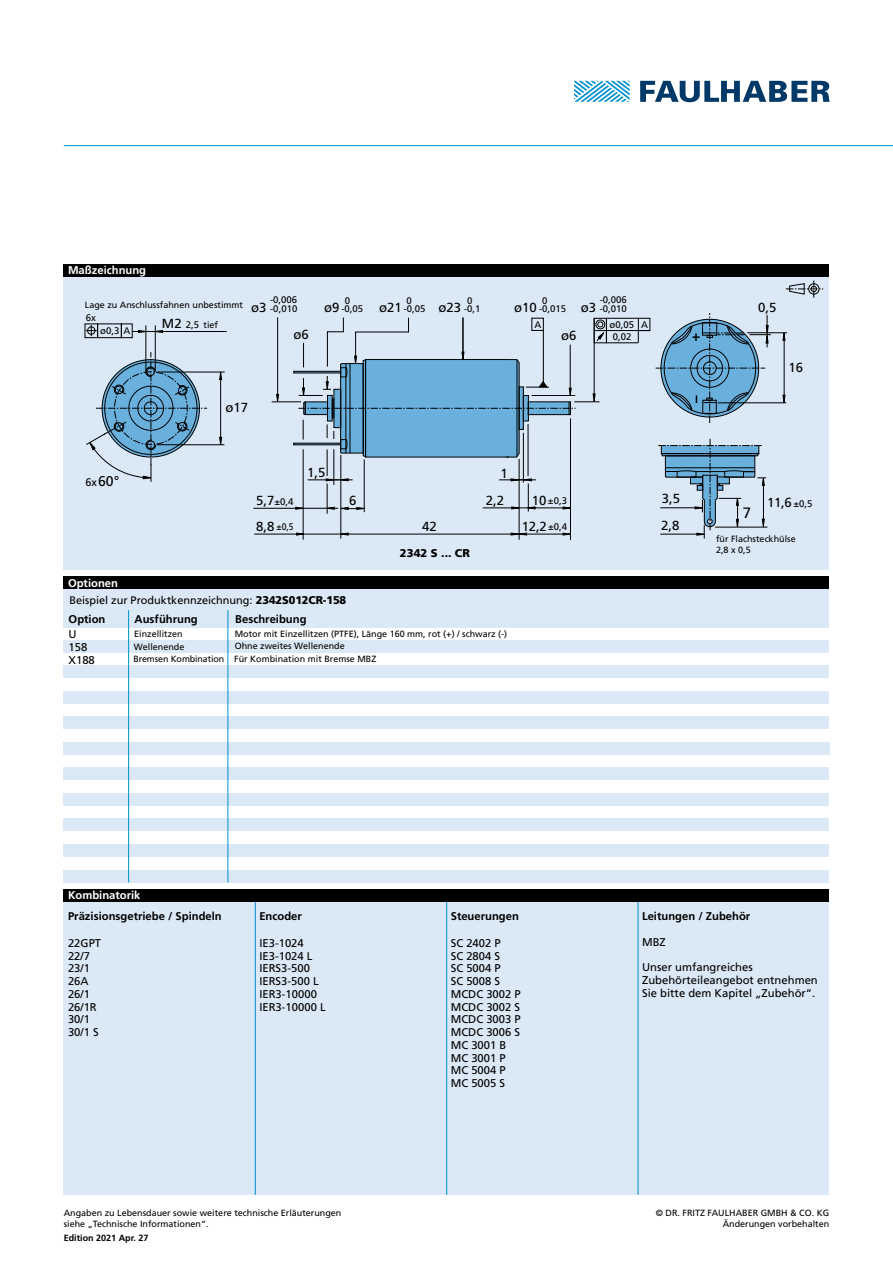
<style>
.page{position:relative;width:893px;height:1263px;background:#fff}
.page>*{position:absolute;margin:0;border:0;box-sizing:border-box;transform-origin:0 0}
.t1{font:15px "Frutiger LT";color:#000}
.t2{font:14.1px "Frutiger LT";color:#000}
.t3{font:13.2px "Frutiger LT";color:#000}
.t4{font:11.25px/12.8px "Frutiger LT";color:#000}
.t5{font:700 11.25px "Frutiger LT";color:#000}
.t6{font:700 11.25px "Frutiger LT";color:#fff}
.t7{font:900 11.25px "Frutiger LT";color:#000}
.t8{font:10.95px "Frutiger LT";color:#000}
.t9{font:9.6px/12px "Frutiger LT";color:#000}
.t10{font:9.6px "Frutiger LT";color:#000;scale:.9 1}
.t11{font:9px/10.8px "Frutiger LT";color:#000}
.t12{font:700 9px "Frutiger LT";color:#000}
.s1{font-size:13.2px}
.s2{font-size:9.6px}
.s3{font-size:10.95px}
.s4{font-weight:900;font-size:11.25px}
</style>
<div class="page">
<div style="left:64px;top:901px;width:765px;height:294px;background:#dbe8f5"></div>
<hr style="left:255px;top:901px;width:1px;height:294px;background:#0091cf">
<hr style="left:638px;top:901px;width:1px;height:294px;background:#0091cf">
<hr style="left:446px;top:901px;width:1px;height:294px;background:#0091cf">
<div style="left:64px;top:276px;width:765px;height:294px;background:#dbe8f5"></div>
<div style="left:64px;top:264px;width:765px;height:12px;background:#000"></div>
<div style="left:64px;top:889px;width:765px;height:12px;background:#000"></div>
<div style="left:64px;top:576px;width:765px;height:13px;background:#000"></div>
<svg style="left:574px;top:81px;width:56px;height:21px"></svg>
<svg style="left:640px;top:81px;width:190px;height:21px"></svg>
<hr style="left:64px;top:145px;width:829px;height:1px;background:#0091cf">
<div style="left:97px;top:324px;width:25px;height:14px;border:1px solid #000"></div>
<svg style="left:87px;top:326px;width:9px;height:10px"></svg>
<div style="left:85px;top:324px;width:13px;height:14px;border:1px solid #000"></div>
<hr style="left:220px;top:379px;width:1px;height:60px;background:#000">
<hr style="left:157px;top:372px;width:68px;height:1px;background:#000">
<hr style="left:157px;top:444px;width:67px;height:1px;background:#000">
<svg style="left:219px;top:372px;width:3px;height:8px"></svg>
<svg style="left:219px;top:437px;width:3px;height:8px"></svg>
<hr style="left:132px;top:331px;width:95px;height:1px;background:#000">
<hr style="left:146px;top:325px;width:1px;height:49px;background:#000">
<hr style="left:155px;top:325px;width:1px;height:45px;background:#000">
<svg style="left:155px;top:330px;width:8px;height:3px"></svg>
<svg style="left:138px;top:330px;width:8px;height:3px"></svg>
<hr style="left:341px;top:455px;width:1px;height:83px;background:#000">
<hr style="left:254px;top:534px;width:312px;height:1px;background:#000">
<hr style="left:519px;top:459px;width:1px;height:81px;background:#000">
<hr style="left:570px;top:418px;width:1px;height:122px;background:#000">
<svg style="left:511px;top:533px;width:16px;height:2px"></svg>
<hr style="left:784px;top:340px;width:1px;height:55px;background:#000">
<hr style="left:747px;top:332px;width:40px;height:1px;background:#000">
<hr style="left:718px;top:403px;width:68px;height:1px;background:#000">
<svg style="left:782px;top:332px;width:3px;height:9px"></svg>
<svg style="left:782px;top:395px;width:3px;height:8px"></svg>
<hr style="left:303px;top:449px;width:1px;height:91px;background:#000">
<hr style="left:715px;top:527px;width:52px;height:1px;background:#000">
<svg style="left:656px;top:313px;width:115px;height:110px"></svg>
<hr style="left:327px;top:483px;width:1px;height:31px;background:#000">
<hr style="left:253px;top:508px;width:85px;height:1px;background:#000">
<svg style="left:86px;top:352px;width:121px;height:130px"></svg>
<svg style="left:658px;top:439px;width:108px;height:100px"></svg>
<svg style="left:786px;top:281px;width:37px;height:17px"></svg>
<svg style="left:272px;top:317px;width:378px;height:195px"></svg>
<div style="left:64px;top:716px;width:765px;height:13px;background:#dbe8f5"></div>
<div style="left:64px;top:589px;width:765px;height:38px;background:#dbe8f5"></div>
<div style="left:64px;top:640px;width:765px;height:13px;background:#dbe8f5"></div>
<div style="left:64px;top:767px;width:765px;height:13px;background:#dbe8f5"></div>
<div style="left:64px;top:793px;width:765px;height:13px;background:#dbe8f5"></div>
<div style="left:64px;top:665px;width:765px;height:13px;background:#dbe8f5"></div>
<div style="left:64px;top:819px;width:765px;height:12px;background:#dbe8f5"></div>
<div style="left:64px;top:691px;width:765px;height:13px;background:#dbe8f5"></div>
<div style="left:64px;top:844px;width:765px;height:13px;background:#dbe8f5"></div>
<div style="left:64px;top:870px;width:765px;height:12px;background:#dbe8f5"></div>
<div style="left:64px;top:742px;width:765px;height:13px;background:#dbe8f5"></div>
<hr style="left:228px;top:610px;width:1px;height:272px;background:#0091cf">
<hr style="left:128px;top:610px;width:1px;height:272px;background:#0091cf">
<p class="t6" style="left:68px;top:264px;width:80px">Maßzeichnung</p>
<p class="t11" style="left:85px;top:300px;width:160px">Lage zu Anschlussfahnen unbestimmt</p>
<p class="t9" style="left:86px;top:311px;width:12px">6x</p>
<p class="t9" style="left:100px;top:325px;width:32px">ø0,3 A</p>
<p class="t11" style="left:162px;top:319px;width:58px"><span class="s1">M2</span> <span class="s2">2,5</span> tief</p>
<p class="t9" style="left:270px;top:294px;width:29px">-0,006</p>
<h3 class="t3" style="left:251px;top:300px;width:17px">ø3</h3>
<p class="t9" style="left:270px;top:303px;width:29px">-0,010</p>
<h3 class="t3" style="left:293px;top:327px;width:17px">ø6</h3>
<h3 class="t3" style="left:226px;top:400px;width:24px">ø17</h3>
<p class="t9" style="left:379px;top:303px;width:103px"><span class="s1">ø21</span> -0,05 <span class="s1">ø23</span> -0,1</p>
<p class="t9" style="left:581px;top:296px;width:48px;line-height:8.7px;text-align:right">-0,006<br><span class="s1">ø3</span> -0,010</p>
<h3 class="t3" style="left:561px;top:328px;width:17px">ø6</h3>
<p class="t9" style="left:345px;top:294px;width:7px">0</p>
<p class="t9" style="left:406px;top:294px;width:7px">0</p>
<p class="t9" style="left:467px;top:294px;width:7px">0</p>
<p class="t9" style="left:542px;top:294px;width:7px">0</p>
<h3 class="t3" style="left:514px;top:300px;width:24px">ø10</h3>
<p class="t9" style="left:341px;top:303px;width:23px">-0,05</p>
<h3 class="t3" style="left:758px;top:300px;width:20px">0,5</h3>
<h3 class="t3" style="left:324px;top:300px;width:17px">ø9</h3>
<p class="t9" style="left:539px;top:303px;width:29px">-0,015</p>
<p class="t9" style="left:613px;top:319px;width:37px;text-indent:-3px">ø0,05 A<br>0,02</p>
<p class="t9" style="left:535px;top:318px;width:8px">A</p>
<h3 class="t3" style="left:789px;top:360px;width:16px">16</h3>
<h2 class="t2" style="left:85px;top:473px;width:36px"><span class="s3">6x</span>60°</h2>
<h3 class="t3" style="left:307px;top:465px;width:20px">1,5</h3>
<h3 class="t3" style="left:500px;top:465px;width:9px">1</h3>
<p class="t6" style="left:68px;top:576px;width:52px">Optionen</p>
<p class="t9" style="left:256px;top:496px;width:39px"><span class="s1">5,7</span>±0,4</p>
<h3 class="t3" style="left:349px;top:493px;width:9px">6</h3>
<p class="t10" style="left:256px;top:521px;width:43px"><span class="s1">8,8</span> ±0,5</p>
<h3 class="t3" style="left:422px;top:519px;width:16px">42</h3>
<p class="t7" style="left:400px;top:546px;width:72px">2342 S ... CR</p>
<h3 class="t3" style="left:486px;top:493px;width:20px">2,2</h3>
<p class="t8" style="left:69px;top:594px;width:278px">Beispiel zur Produktkennzeichnung: <span class="s4">2342S012CR-158</span></p>
<p class="t5" style="left:69px;top:612px;width:38px">Option</p>
<p class="t5" style="left:135px;top:612px;width:65px">Ausführung</p>
<p class="t5" style="left:235px;top:612px;width:73px">Beschreibung</p>
<p class="t11" style="left:134px;top:629px;width:50px">Einzellitzen</p>
<p class="t11" style="left:235px;top:629px;width:274px">Motor mit Einzellitzen (PTFE), Länge 160 mm, rot (+) / schwarz (-)</p>
<p class="t11" style="left:134px;top:641px;width:52px">Wellenende</p>
<p class="t4" style="left:69px;top:628px;width:28px">U<br>158<br>X188</p>
<p class="t11" style="left:133px;top:640px;width:244px;line-height:12.5px;text-indent:101px">Ohne zweites Wellenende<br>Bremsen Kombination Für Kombination mit Bremse MBZ</p>
<p class="t9" style="left:532px;top:494px;width:37px"><span class="s1">10</span>±0,3</p>
<h3 class="t3" style="left:662px;top:490px;width:20px">3,5</h3>
<h3 class="t3" style="left:522px;top:518px;width:47px">12,2<span class="s2">±0,4</span></h3>
<h3 class="t3" style="left:661px;top:518px;width:20px">2,8</h3>
<h1 class="t1" style="left:743px;top:504px;width:10px">7</h1>
<h3 class="t3" style="left:767px;top:495px;width:47px">11,6 <span class="s2">±0,5</span></h3>
<p class="t11" style="left:716px;top:534px;width:81px">für Flachsteckhülse<br>2,8 x 0,5</p>
<p class="t6" style="left:68px;top:889px;width:74px">Kombinatorik</p>
<p class="t5" style="left:68px;top:909px;width:155px">Präzisionsgetriebe / Spindeln</p>
<p class="t5" style="left:259px;top:909px;width:44px">Encoder</p>
<p class="t5" style="left:451px;top:909px;width:70px">Steuerungen</p>
<p class="t5" style="left:642px;top:909px;width:110px">Leitungen / Zubehör</p>
<p class="t4" style="left:68px;top:936px;width:35px">22GPT<br>22/7<br>23/1<br>26A<br>26/1<br>26/1R<br>30/1<br>30/1 S</p>
<p class="t4" style="left:259px;top:936px;width:68px">IE3-1024<br>IE3-1024 L<br>IERS3-500<br>IERS3-500 L<br>IER3-10000<br>IER3-10000 L</p>
<p class="t4" style="left:451px;top:936px;width:72px">SC 2402 P<br>SC 2804 S<br>SC 5004 P<br>SC 5008 S<br>MCDC 3002 P<br>MCDC 3002 S<br>MCDC 3003 P<br>MCDC 3006 S<br>MC 3001 B<br>MC 3001 P<br>MC 5004 P<br>MC 5005 S</p>
<p class="t4" style="left:642px;top:936px;width:25px">MBZ</p>
<p class="t4" style="left:642px;top:961px;width:177px">Unser umfangreiches<br>Zubehörteileangebot entnehmen<br>Sie bitte dem Kapitel „Zubehör“.</p>
<p class="t11" style="left:64px;top:1208px;width:279px">Angaben zu Lebensdauer sowie weitere technische Erläuterungen siehe „Technische Informationen“.</p>
<p class="t11" style="left:656px;top:1208px;width:175px;text-align:right">© DR. FRITZ FAULHABER GMBH &amp; CO. KG<br>Änderungen vorbehalten</p>
<p class="t12" style="left:64px;top:1233px;width:86px">Edition 2021 Apr. 27</p>
</div>
